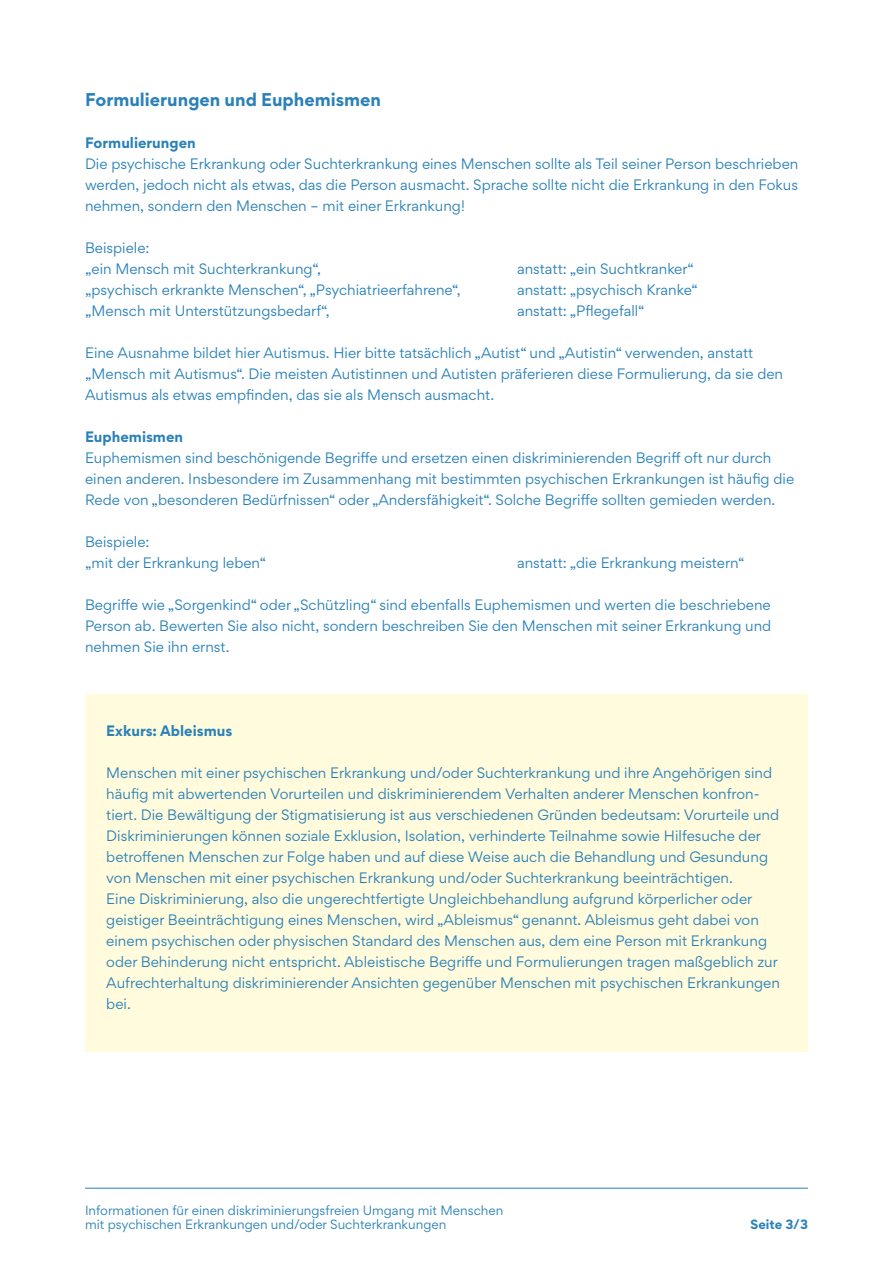
<style>
.page{position:relative;width:893px;height:1263px;background:#fff}
.page>*{position:absolute;margin:0;border:0;box-sizing:border-box;transform-origin:0 0}
.t1{font:700 16.5px "Gordita";color:#2a81b8}
.t2{font:13.5px/21px "Gordita";color:#2a81b8}
.t3{font:700 13.5px "Gordita";color:#2a81b8}
.t4{font:12px/14.4px "Gordita";color:#2a81b8}
.t5{font:700 12px "Gordita";color:#2a81b8}
</style>
<div class="page">
<hr style="left:85px;top:1188px;width:723px;height:1px;background:#2a81b8">
<div style="left:85px;top:694px;width:723px;height:357px;background:#fffbdc"></div>
<p class="t1" style="left:85px;top:86px;width:298px">Formulierungen und Euphemismen</p>
<p class="t3" style="left:85px;top:132px;width:112px">Formulierungen</p>
<p class="t2" style="left:85px;top:153px;width:715px;text-align:justify">Die psychische Erkrankung oder Suchterkrankung eines Menschen sollte als Teil seiner Person beschrieben werden, jedoch nicht als etwas, das die Person ausmacht. Sprache sollte nicht die Erkrankung in den Fokus nehmen, sondern den Menschen – mit einer Erkrankung!</p>
<p class="t2" style="left:85px;top:237px;width:237px">Beispiele:<br>„ein Mensch mit Suchterkrankung“,</p>
<p class="t2" style="left:517px;top:258px;width:178px">anstatt: „ein Suchtkranker“</p>
<p class="t2" style="left:85px;top:279px;width:377px">„psychisch erkrankte Menschen“, „Psychiatrieerfahrene“,</p>
<p class="t2" style="left:517px;top:279px;width:182px">anstatt: „psychisch Kranke“</p>
<p class="t2" style="left:85px;top:300px;width:246px">„Mensch mit Unterstützungsbedarf“,</p>
<p class="t2" style="left:517px;top:300px;width:129px">anstatt: „Pflegefall“</p>
<p class="t2" style="left:85px;top:342px;width:700px">Eine Ausnahme bildet hier Autismus. Hier bitte tatsächlich „Autist“ und „Autistin“ verwenden, anstatt „Mensch mit Autismus“. Die meisten Autistinnen und Autisten präferieren diese Formulierung, da sie den<br>Autismus als etwas empfinden, das sie als Mensch ausmacht.</p>
<p class="t3" style="left:85px;top:426px;width:100px">Euphemismen</p>
<p class="t2" style="left:85px;top:447px;width:711px">Euphemismen sind beschönigende Begriffe und ersetzen einen diskriminierenden Begriff oft nur durch einen anderen. Insbesondere im Zusammenhang mit bestimmten psychischen Erkrankungen ist häufig die<br>Rede von „besonderen Bedürfnissen“ oder „Andersfähigkeit“. Solche Begriffe sollten gemieden werden.</p>
<p class="t2" style="left:85px;top:531px;width:182px">Beispiele:<br>„mit der Erkrankung leben“</p>
<p class="t2" style="left:517px;top:552px;width:229px">anstatt: „die Erkrankung meistern“</p>
<p class="t2" style="left:85px;top:594px;width:688px;text-align:justify">Begriffe wie „Sorgenkind“ oder „Schützling“ sind ebenfalls Euphemismen und werten die beschriebene Person ab. Bewerten Sie also nicht, sondern beschreiben Sie den Menschen mit seiner Erkrankung und nehmen Sie ihn ernst.</p>
<p class="t3" style="left:106px;top:720px;width:128px">Exkurs: Ableismus</p>
<p class="t2" style="left:106px;top:762px;width:675px">Menschen mit einer psychischen Erkrankung und/oder Suchterkrankung und ihre Angehörigen sind häufig mit abwertenden Vorurteilen und diskriminierendem Verhalten anderer Menschen konfron&shy;tiert. Die Bewältigung der Stigmatisierung ist aus verschiedenen Gründen bedeutsam: Vorurteile und Diskriminierungen können soziale Exklusion, Isolation, verhinderte Teilnahme sowie Hilfesuche der betroffenen Menschen zur Folge haben und auf diese Weise auch die Behandlung und Gesundung von Menschen mit einer psychischen Erkrankung und/oder Suchterkrankung beeinträchtigen.<br>Eine Diskriminierung, also die ungerechtfertigte Ungleichbehandlung aufgrund körperlicher oder geistiger Beeinträchtigung eines Menschen, wird „Ableismus“ genannt. Ableismus geht dabei von einem psychischen oder physischen Standard des Menschen aus, dem eine Person mit Erkrankung oder Behinderung nicht entspricht. Ableistische Begriffe und Formulierungen tragen maßgeblich zur Aufrechterhaltung diskriminierender Ansichten gegenüber Menschen mit psychischen Erkrankungen bei.</p>
<p class="t4" style="left:85px;top:1202px;width:420px">Informationen für einen diskriminierungsfreien Umgang mit Menschen mit psychischen Erkrankungen und/oder Suchterkrankungen</p>
<p class="t5" style="left:750px;top:1215px;width:59px">Seite 3/3</p>
</div>
